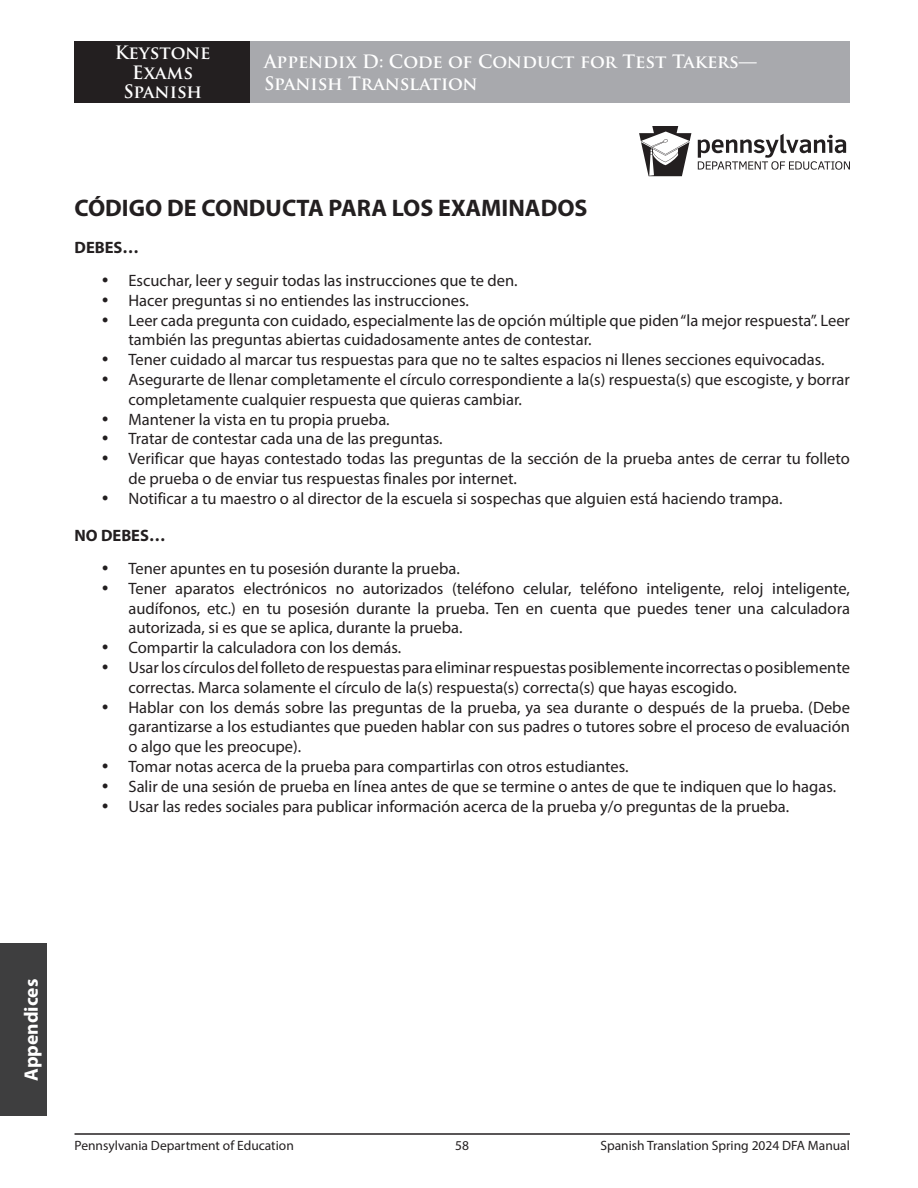
<style>
.page{position:relative;width:918px;height:1188px;background:#fff}
.page>*{position:absolute;margin:0;border:0;box-sizing:border-box;transform-origin:0 0}
._51_TestCertification_Hd1_b1{font:700 24px "Myriad Pro";color:#231f20}
.t1{font:700 19.5px "Myriad Pro";color:#fff}
.t2{font:700 18px/19.5px "Trajan Pro";color:#fff;text-align:center}
.t3{font:16.5px/19.8px "Myriad Pro";color:#231f20}
._01_Body{font:700 16.5px "Myriad Pro";color:#231f20}
.t4{font:13.5px "Myriad Pro";color:#231f20}
</style>
<div class="page">
<div style="left:75px;top:41px;width:176px;height:62px;background:#231f20"></div>
<hr style="left:75px;top:1133px;width:775px;height:2px;background:#231f20">
<div style="left:251px;top:41px;width:599px;height:62px;background:#a8a9ad"></div>
<div style="left:0;top:944px;width:47px;height:172px;background:#3e3e3f"></div>
<svg style="left:698px;top:134px;width:152px;height:36px"></svg>
<svg style="left:639px;top:126px;width:52px;height:50px"></svg>
<p class="t2" style="left:115px;top:43px;width:97px">Keystone<br>Exams<br>Spanish</p>
<p class="t2" style="left:264px;top:51px;width:494px;line-height:21.6px;text-align:left">Appendix D: Code of Conduct for Test Takers—<br>Spanish Translation</p>
<p class="_51_TestCertification_Hd1_b1" style="left:75px;top:192px;width:515px">CÓDIGO DE CONDUCTA PARA LOS EXAMINADOS</p>
<p class="_01_Body" style="left:75px;top:236px;width:66px">DEBES…</p>
<p class="t3" style="left:129px;top:270px;width:391px">Escuchar, leer y seguir todas las instrucciones que te den.</p>
<p class="t3" style="left:129px;top:290px;width:342px">Hacer preguntas si no entiendes las instrucciones.</p>
<p class="t3" style="left:129px;top:310px;width:723px">Leer cada pregunta con cuidado, especialmente las de opción múltiple que piden “la mejor respuesta”. Leer también las preguntas abiertas cuidadosamente antes de contestar.</p>
<p class="t3" style="left:129px;top:350px;width:698px">Tener cuidado al marcar tus respuestas para que no te saltes espacios ni llenes secciones equivocadas.</p>
<p class="t3" style="left:129px;top:369px;width:723px">Asegurarte de llenar completamente el círculo correspondiente a la(s) respuesta(s) que escogiste, y borrar completamente cualquier respuesta que quieras cambiar.</p>
<p class="t3" style="left:129px;top:409px;width:263px">Mantener la vista en tu propia prueba.</p>
<p class="t3" style="left:129px;top:429px;width:316px">Tratar de contestar cada una de las preguntas.</p>
<p class="t3" style="left:129px;top:449px;width:723px">Verificar que hayas contestado todas las preguntas de la sección de la prueba antes de cerrar tu folleto de prueba o de enviar tus respuestas finales por internet.</p>
<p class="t3" style="left:129px;top:488px;width:656px">Notificar a tu maestro o al director de la escuela si sospechas que alguien está haciendo trampa.</p>
<p class="_01_Body" style="left:75px;top:524px;width:93px">NO DEBES…</p>
<p class="t3" style="left:129px;top:558px;width:333px">Tener apuntes en tu posesión durante la prueba.</p>
<p class="t3" style="left:129px;top:578px;width:723px;text-align:justify">Tener aparatos electrónicos no autorizados (teléfono celular, teléfono inteligente, reloj inteligente, audífonos, etc.) en tu posesión durante la prueba. Ten en cuenta que puedes tener una calculadora autorizada, si es que se aplica, durante la prueba.</p>
<p class="t3" style="left:129px;top:637px;width:274px">Compartir la calculadora con los demás.</p>
<p class="t3" style="left:129px;top:657px;width:723px">Usar los círculos del folleto de respuestas para eliminar respuestas posiblemente incorrectas o posiblemente correctas. Marca solamente el círculo de la(s) respuesta(s) correcta(s) que hayas escogido.</p>
<p class="t3" style="left:129px;top:697px;width:723px;text-align:justify">Hablar con los demás sobre las preguntas de la prueba, ya sea durante o después de la prueba. (Debe garantizarse a los estudiantes que pueden hablar con sus padres o tutores sobre el proceso de evaluación o algo que les preocupe).</p>
<p class="t3" style="left:129px;top:756px;width:502px">Tomar notas acerca de la prueba para compartirlas con otros estudiantes.</p>
<p class="t3" style="left:129px;top:776px;width:709px">Salir de una sesión de prueba en línea antes de que se termine o antes de que te indiquen que lo hagas.</p>
<p class="t3" style="left:129px;top:796px;width:662px">Usar las redes sociales para publicar información acerca de la prueba y/o preguntas de la prueba.</p>
<p class="t1" style="left:19px;top:1081px;width:104px;rotate:-90deg">Appendices</p>
<p class="t4" style="left:75px;top:1137px;width:221px">Pennsylvania Department of Education</p>
<p class="t4" style="left:455px;top:1137px;width:15px">58</p>
<p class="t4" style="left:600px;top:1137px;width:251px">Spanish Translation Spring 2024 DFA Manual</p>
</div>
